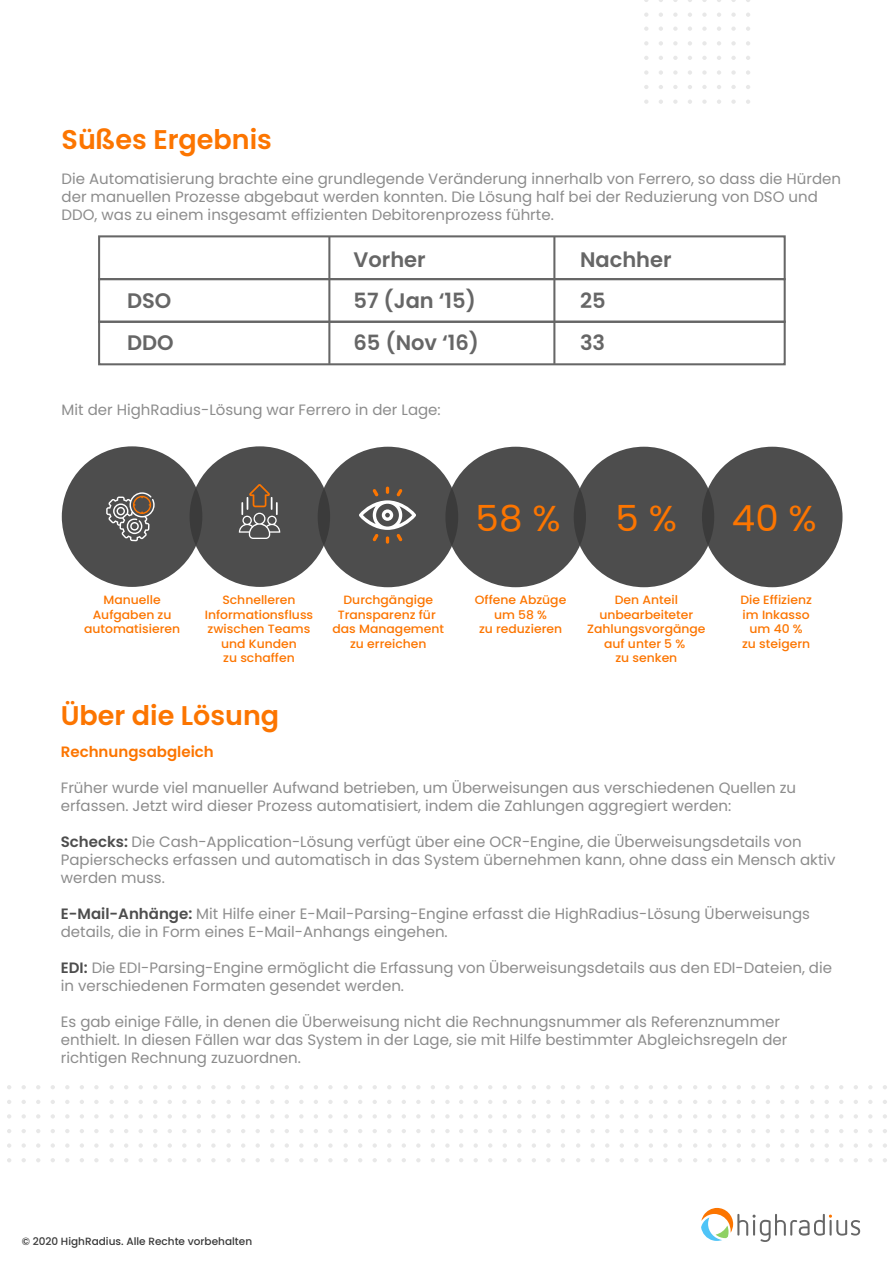
<style>
.page{position:relative;width:893px;height:1263px;background:#fff}
.page>*{position:absolute;margin:0;border:0;box-sizing:border-box;transform-origin:0 0}
.t1{font:36px "Poppins";color:#fc7500}
.t2{font:600 27px "Poppins";color:#fc7500}
.t3{font:600 21px/42px "Poppins";color:#666}
.t4{font:15px/18px "Poppins";color:#8c8c8c}
.t5{font:600 15px "Poppins";color:#fc7500}
.t6{font:500 12px/14.4px "Poppins";color:#fc7500;text-align:center}
.t7{font:500 10.5px "Poppins";color:#393939}
.s1{font-weight:600;color:rgb(57 57 57/.9)}
</style>
<div class="page">
<svg style="left:644px;top:0;width:106px;height:17px"></svg>
<svg style="left:644px;top:27px;width:106px;height:77px"></svg>
<svg style="left:7px;top:1085px;width:92px;height:77px"></svg>
<svg style="left:109px;top:1085px;width:107px;height:77px"></svg>
<svg style="left:226px;top:1085px;width:107px;height:77px"></svg>
<svg style="left:343px;top:1085px;width:107px;height:77px"></svg>
<svg style="left:459px;top:1085px;width:106px;height:77px"></svg>
<svg style="left:576px;top:1085px;width:106px;height:77px"></svg>
<svg style="left:693px;top:1085px;width:106px;height:77px"></svg>
<svg style="left:810px;top:1085px;width:77px;height:77px"></svg>
<div style="left:62px;top:446px;width:140px;height:141px;background:#4d4d4d;border-radius:50%"></div>
<div style="left:190px;top:446px;width:140px;height:141px;background:#4d4d4d;border-radius:50%"></div>
<div style="left:318px;top:447px;width:140px;height:140px;background:#4d4d4d;border-radius:50%"></div>
<div style="left:445px;top:447px;width:141px;height:140px;background:#4d4d4d;border-radius:50%"></div>
<svg style="left:239px;top:484px;width:41px;height:55px"></svg>
<div style="left:574px;top:447px;width:140px;height:140px;background:#4d4d4d;border-radius:50%"></div>
<div style="left:702px;top:447px;width:140px;height:140px;background:#4d4d4d;border-radius:50%"></div>
<div style="left:98px;top:235px;width:688px;height:45px;border:2px solid #666"></div>
<div style="left:98px;top:278px;width:688px;height:45px;border:2px solid #666"></div>
<div style="left:98px;top:321px;width:688px;height:44px;border:2px solid #666"></div>
<hr style="left:328px;top:236px;width:2px;height:128px;background:#666">
<hr style="left:553px;top:236px;width:2px;height:128px;background:#666">
<svg style="left:106px;top:492px;width:49px;height:49px"></svg>
<svg style="left:359px;top:487px;width:57px;height:57px"></svg>
<svg style="left:701px;top:1208px;width:159px;height:34px"></svg>
<h2 class="t2" style="left:62px;top:123px;width:212px">Süßes Ergebnis</h2>
<p class="t4" style="left:62px;top:170px;width:781px">Die Automatisierung brachte eine grundlegende Veränderung innerhalb von Ferrero, so dass die Hürden der manuellen Prozesse abgebaut werden konnten. Die Lösung half bei der Reduzierung von DSO und<br>DDO, was zu einem insgesamt effizienten Debitorenprozess führte.</p>
<h3 class="t3" style="left:353px;top:239px;width:74px">Vorher</h3>
<h3 class="t3" style="left:127px;top:280px;width:48px">DSO<br>DDO</h3>
<h3 class="t3" style="left:353px;top:280px;width:127px">57 (Jan ‘15)<br>65 (Nov ‘16)</h3>
<p class="t4" style="left:62px;top:401px;width:381px">Mit der HighRadius-Lösung war Ferrero in der Lage:</p>
<h3 class="t3" style="left:580px;top:239px;width:93px">Nachher</h3>
<h3 class="t3" style="left:580px;top:280px;width:27px">25<br>33</h3>
<h1 class="t1" style="left:476px;top:497px;width:86px">58 %</h1>
<h1 class="t1" style="left:616px;top:497px;width:63px">5 %</h1>
<h1 class="t1" style="left:732px;top:497px;width:86px">40 %</h1>
<p class="t6" style="left:205px;top:593px;width:110px">Schnelleren<br>Informationsfluss zwischen Teams und Kunden<br>zu schaffen</p>
<p class="t6" style="left:475px;top:593px;width:93px">Offene Abzüge um 58 %<br>zu reduzieren</p>
<p class="t6" style="left:587px;top:593px;width:120px">Den Anteil unbearbeiteter<br>Zahlungsvorgänge auf unter 5 %<br>zu senken</p>
<p class="t6" style="left:740px;top:593px;width:73px">Die Effizienz im Inkasso um 40 %<br>zu steigern</p>
<p class="t6" style="left:84px;top:593px;width:98px">Manuelle<br>Aufgaben zu automatisieren</p>
<p class="t6" style="left:332px;top:593px;width:113px">Durchgängige<br>Transparenz für das Management zu erreichen</p>
<h2 class="t2" style="left:61px;top:699px;width:220px">Über die Lösung</h2>
<p class="t5" style="left:61px;top:743px;width:154px">Rechnungsabgleich</p>
<p class="t4" style="left:61px;top:779px;width:737px">Früher wurde viel manueller Aufwand betrieben, um Überweisungen aus verschiedenen Quellen zu erfassen. Jetzt wird dieser Prozess automatisiert, indem die Zahlungen aggregiert werden:</p>
<p class="t4" style="left:61px;top:833px;width:776px"><span class="s1">Schecks:</span> Die Cash-Application-Lösung verfügt über eine OCR-Engine, die Überweisungsdetails von<br>Papierschecks erfassen und automatisch in das System übernehmen kann, ohne dass ein Mensch aktiv werden muss.</p>
<p class="t4" style="left:61px;top:905px;width:751px"><span class="s1">E-Mail-Anhänge:</span> Mit Hilfe einer E-Mail-Parsing-Engine erfasst die HighRadius-Lösung Überweisungs details, die in Form eines E-Mail-Anhangs eingehen.</p>
<p class="t4" style="left:61px;top:959px;width:773px"><span class="s1">EDI:</span> Die EDI-Parsing-Engine ermöglicht die Erfassung von Überweisungsdetails aus den EDI-Dateien, die in verschiedenen Formaten gesendet werden.</p>
<p class="t4" style="left:61px;top:1013px;width:728px">Es gab einige Fälle, in denen die Überweisung nicht die Rechnungsnummer als Referenznummer enthielt. In diesen Fällen war das System in der Lage, sie mit Hilfe bestimmter Abgleichsregeln der richtigen Rechnung zuzuordnen.</p>
<p class="t7" style="left:22px;top:1235px;width:232px">© 2020 HighRadius. Alle Rechte vorbehalten</p>
</div>
